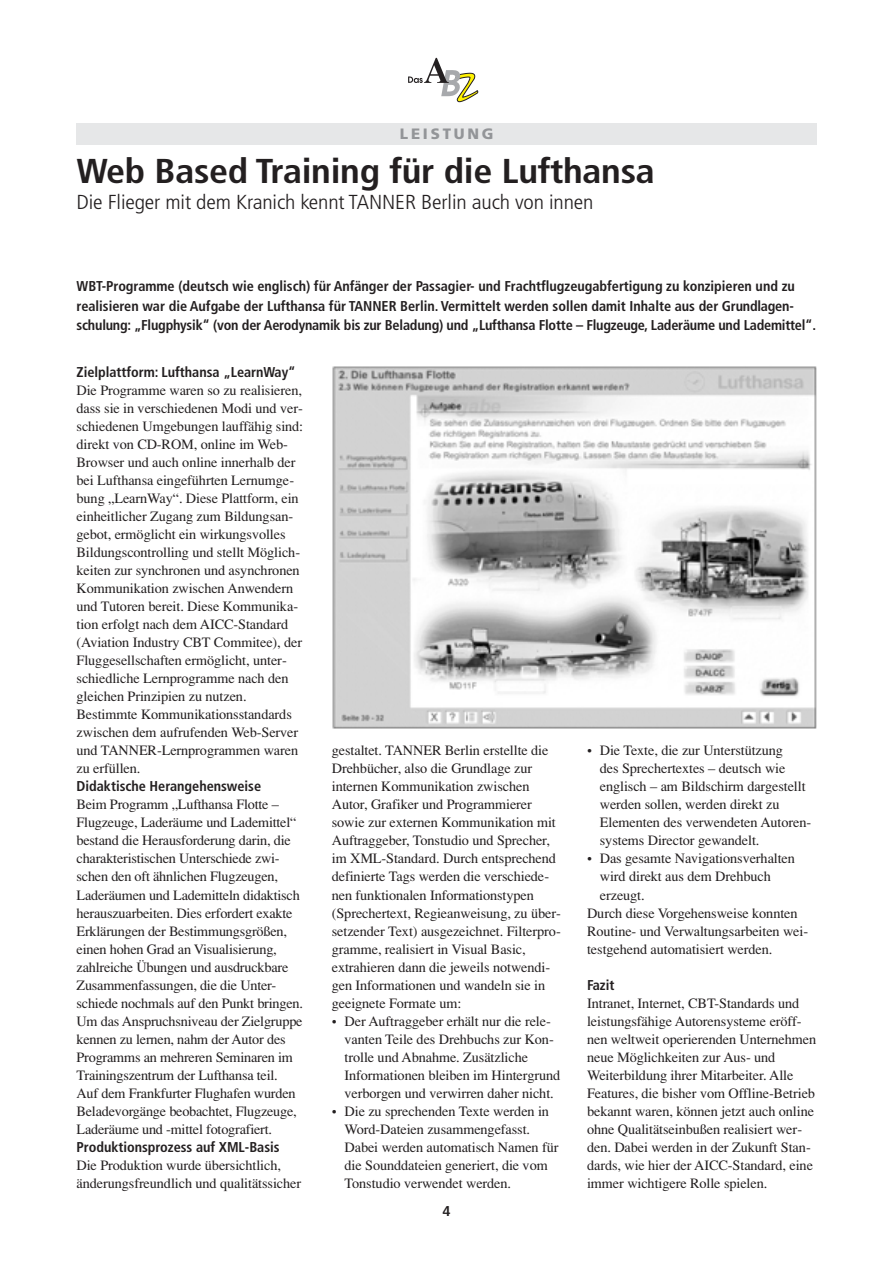
<style>
.page{position:relative;width:893px;height:1262px;background:#fff}
.page>*{position:absolute;margin:0;border:0;box-sizing:border-box;transform-origin:0 0}
.t1{font:700 condensed 34.5px "Frutiger";letter-spacing:-.01em;color:#231f20;scale:1.1 1}
.t2{font:300 condensed 20.25px "Frutiger";letter-spacing:-.005em;color:#231f20;scale:1.1 1}
.t3{font:900 15px "Frutiger";letter-spacing:.185em;color:#939598}
.t4{font:14.25px/18px "Times";letter-spacing:-.005em;color:#231f20}
.t5{font:700 condensed 14.25px/19.5px "Frutiger";color:#231f20}
.t6{font:700 condensed 14.25px "Frutiger";color:#231f20;scale:1.1 1}
</style>
<div class="page">
<svg style="left:408px;top:58px;width:70px;height:44px"></svg>
<div style="left:77px;top:123px;width:739px;height:22px;background:#e6e7e8"></div>
<img style="left:332px;top:366px;width:484px;height:362px">
<p class="t3" style="left:400px;top:128px;width:95px">LEISTUNG</p>
<h1 class="t1" style="left:77px;top:157px;width:527px">Web Based Training für die Lufthansa</h1>
<h2 class="t2" style="left:77px;top:193px;width:471px">Die Flieger mit dem Kranich kennt TANNER Berlin auch von innen</h2>
<p class="t5" style="left:77px;top:278px;width:741px">WBT-Programme (deutsch wie englisch) für Anfänger der Passagier- und Frachtflugzeugabfertigung zu konzipieren und zu realisieren war die Aufgabe der Lufthansa für TANNER Berlin. Vermittelt werden sollen damit Inhalte aus der Grundlagen&shy;schulung: „Flugphysik“ (von der Aerodynamik bis zur Beladung) und „Lufthansa Flotte – Flugzeuge, Laderäume und Lademittel“.</p>
<p class="t5" style="left:77px;top:364px;width:221px">Zielplattform: Lufthansa „LearnWay“</p>
<p class="t4" style="left:77px;top:383px;width:228px">Die Programme waren so zu realisieren, dass sie in verschiedenen Modi und ver&shy;schiedenen Umgebungen lauffähig sind: direkt von CD-ROM, online im Web-Browser und auch online innerhalb der bei Lufthansa eingeführten Lernumge&shy;bung „LearnWay“. Diese Plattform, ein einheitlicher Zugang zum Bildungsan&shy;gebot, ermöglicht ein wirkungsvolles Bildungscontrolling und stellt Möglich&shy;keiten zur synchronen und asynchronen Kommunikation zwischen Anwendern und Tutoren bereit. Diese Kommunika&shy;tion erfolgt nach dem AICC-Standard (Aviation Industry CBT Commitee), der Fluggesellschaften ermöglicht, unter&shy;schiedliche Lernprogramme nach den gleichen Prinzipien zu nutzen.<br>Bestimmte Kommunikationsstandards zwischen dem aufrufenden Web-Server und TANNER-Lernprogrammen waren zu erfüllen.</p>
<p class="t5" style="left:77px;top:778px;width:186px">Didaktische Herangehensweise</p>
<p class="t4" style="left:77px;top:797px;width:228px">Beim Programm „Lufthansa Flotte – Flugzeuge, Laderäume und Lademittel“ bestand die Herausforderung darin, die charakteristischen Unterschiede zwi&shy;schen den oft ähnlichen Flugzeugen, Laderäumen und Lademitteln didaktisch herauszuarbeiten. Dies erfordert exakte Erklärungen der Bestimmungsgrößen, einen hohen Grad an Visualisierung, zahlreiche Übungen und ausdruckbare Zusammenfassungen, die die Unter&shy;schiede nochmals auf den Punkt bringen.<br>Um das Anspruchsniveau der Zielgruppe kennen zu lernen, nahm der Autor des Programms an mehreren Seminaren im Trainingszentrum der Lufthansa teil.<br>Auf dem Frankfurter Flughafen wurden Beladevorgänge beobachtet, Flugzeuge, Laderäume und -mittel fotografiert.</p>
<p class="t5" style="left:77px;top:1138px;width:204px">Produktionsprozess auf XML-Basis</p>
<p class="t4" style="left:77px;top:1157px;width:226px">Die Produktion wurde übersichtlich, änderungsfreundlich und qualitätssicher</p>
<p class="t4" style="left:332px;top:743px;width:231px">gestaltet. TANNER Berlin erstellte die Drehbücher, also die Grundlage zur internen Kommunikation zwischen Autor, Grafiker und Programmierer sowie zur externen Kommunikation mit Auftraggeber, Tonstudio und Sprecher, im XML-Standard. Durch entsprechend definierte Tags werden die verschiede&shy;nen funktionalen Informationstypen (Sprechertext, Regieanweisung, zu über&shy;setzender Text) ausgezeichnet. Filterpro&shy;gramme, realisiert in Visual Basic, extrahieren dann die jeweils notwendi&shy;gen Informationen und wandeln sie in geeignete Formate um:</p>
<p class="t4" style="left:344px;top:1013px;width:217px;text-indent:-13px">• Der Auftraggeber erhält nur die rele&shy;vanten Teile des Drehbuchs zur Kon&shy;trolle und Abnahme. Zusätzliche Informationen bleiben im Hintergrund verborgen und verwirren daher nicht.</p>
<p class="t4" style="left:344px;top:1103px;width:215px;text-indent:-13px">• Die zu sprechenden Texte werden in Word-Dateien zusammengefasst.<br>Dabei werden automatisch Namen für die Sounddateien generiert, die vom Tonstudio verwendet werden.</p>
<p class="t6" style="left:442px;top:1205px;width:9px">4</p>
<p class="t4" style="left:600px;top:743px;width:213px;text-indent:-13px">• Die Texte, die zur Unterstützung<br>des Sprechertextes – deutsch wie englisch – am Bildschirm dargestellt werden sollen, werden direkt zu Elementen des verwendeten Autoren&shy;systems Director gewandelt.</p>
<p class="t4" style="left:587px;top:851px;width:209px">• Das gesamte Navigationsverhalten</p>
<p class="t4" style="left:600px;top:869px;width:172px">wird direkt aus dem Drehbuch</p>
<p class="t4" style="left:600px;top:887px;width:46px">erzeugt.</p>
<p class="t4" style="left:587px;top:905px;width:212px">Durch diese Vorgehensweise konnten</p>
<p class="t4" style="left:587px;top:923px;width:223px">Routine- und Verwaltungsarbeiten wei-</p>
<p class="t4" style="left:587px;top:941px;width:187px">testgehend automatisiert werden.</p>
<p class="t5" style="left:587px;top:976px;width:29px">Fazit</p>
<p class="t4" style="left:587px;top:995px;width:231px">Intranet, Internet, CBT-Standards und leistungsfähige Autorensysteme eröff&shy;nen weltweit operierenden Unternehmen neue Möglichkeiten zur Aus- und Weiterbildung ihrer Mitarbeiter. Alle Features, die bisher vom Offline-Betrieb bekannt waren, können jetzt auch online ohne Qualitätseinbußen realisiert wer&shy;den. Dabei werden in der Zukunft Stan&shy;dards, wie hier der AICC-Standard, eine immer wichtigere Rolle spielen.</p>
</div>
